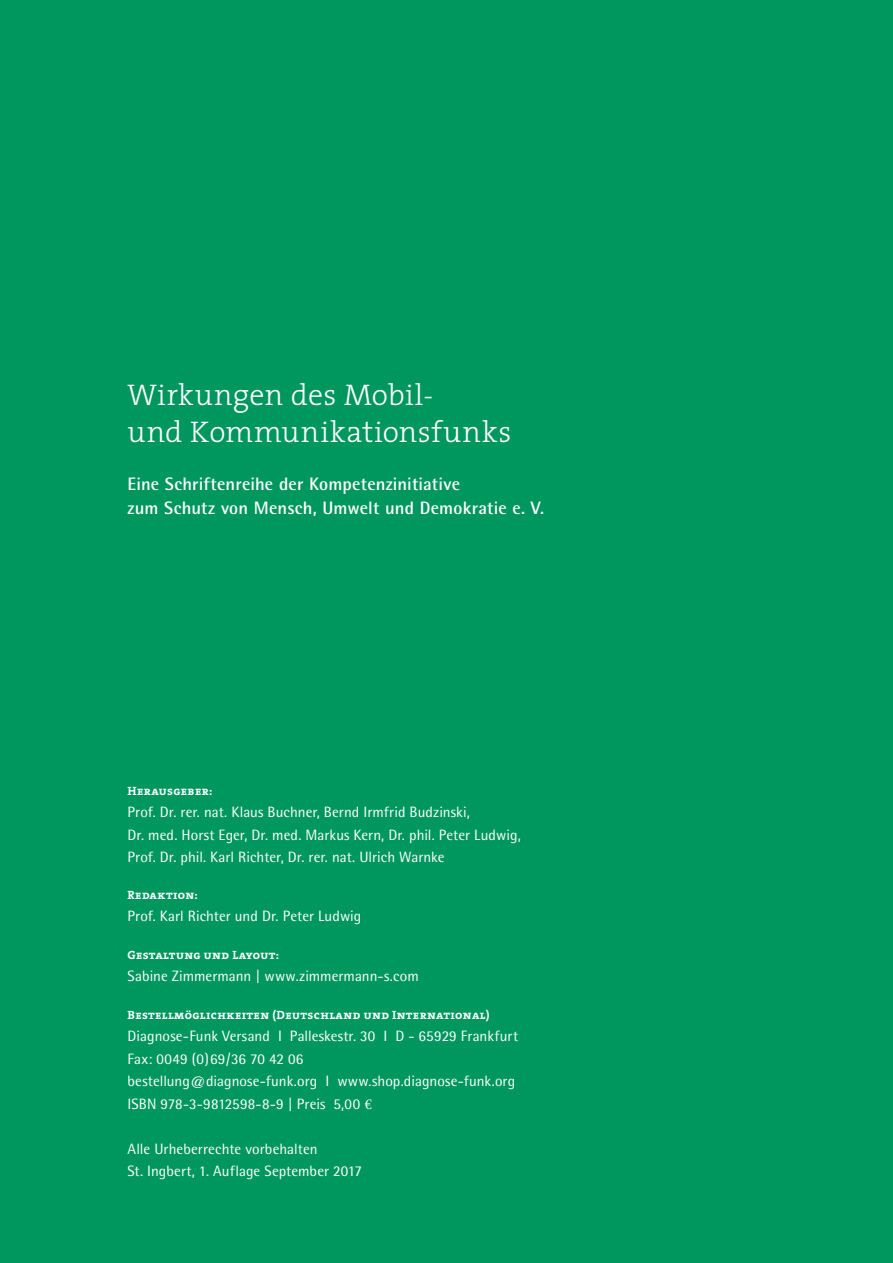
<style>
.page{position:relative;width:893px;height:1263px;background:#00975f}
.page>*{position:absolute;margin:0;border:0;box-sizing:border-box;transform-origin:0 0}
.t1{font:300 30px/37.5px "The Serif";letter-spacing:.015em;color:#fff}
.t2{font:700 18px/24px "Rotis Semi Sans";letter-spacing:.01em;color:#fff}
.t3{font:15px/22.5px "Rotis Semi Sans";letter-spacing:.005em;color:#fff}
.t4{font:12px "The Serif Bold Caps";letter-spacing:.03em;color:#fff}
.s1{font-family:"Minion Pro"}
</style>
<div class="page">
<h1 class="t1" style="left:128px;top:375px;width:385px">Wirkungen des Mobil-<br>und Kommunikationsfunks</h1>
<p class="t2" style="left:128px;top:472px;width:418px">Eine Schriftenreihe der Kompetenzinitiative<br>zum Schutz von Mensch, Umwelt und Demokratie e. V.</p>
<p class="t4" style="left:128px;top:781px;width:86px">Herausgeber:</p>
<p class="t3" style="left:128px;top:801px;width:395px">Prof. Dr. rer. nat. Klaus Buchner, Bernd Irmfrid Budzinski,<br>Dr. med. Horst Eger, Dr. med. Markus Kern, Dr. phil. Peter Ludwig,<br>Prof. Dr. phil. Karl Richter, Dr. rer. nat. Ulrich Warnke</p>
<p class="t4" style="left:128px;top:885px;width:72px">Redaktion:</p>
<p class="t3" style="left:128px;top:905px;width:235px">Prof. Karl Richter und Dr. Peter Ludwig</p>
<p class="t4" style="left:128px;top:945px;width:153px">Gestaltung und Layout:</p>
<p class="t3" style="left:128px;top:965px;width:293px">Sabine Zimmermann | www.zimmermann-s.com</p>
<p class="t4" style="left:128px;top:1005px;width:364px">Bestellmöglichkeiten (Deutschland und International)</p>
<p class="t3" style="left:128px;top:1025px;width:392px">Diagnose-Funk Versand I Palleskestr. 30 I D - 65929 Frankfurt Fax: 0049 (0)69/36 70 42 06<br>bestellung@diagnose-funk.org I www.shop.diagnose-funk.org ISBN 978-3-9812598-8-9 | Preis 5,00 <span class="s1">€</span></p>
<p class="t3" style="left:128px;top:1137px;width:236px">Alle Urheberrechte vorbehalten<br>St. Ingbert, 1. Auflage September 2017</p>
</div>
